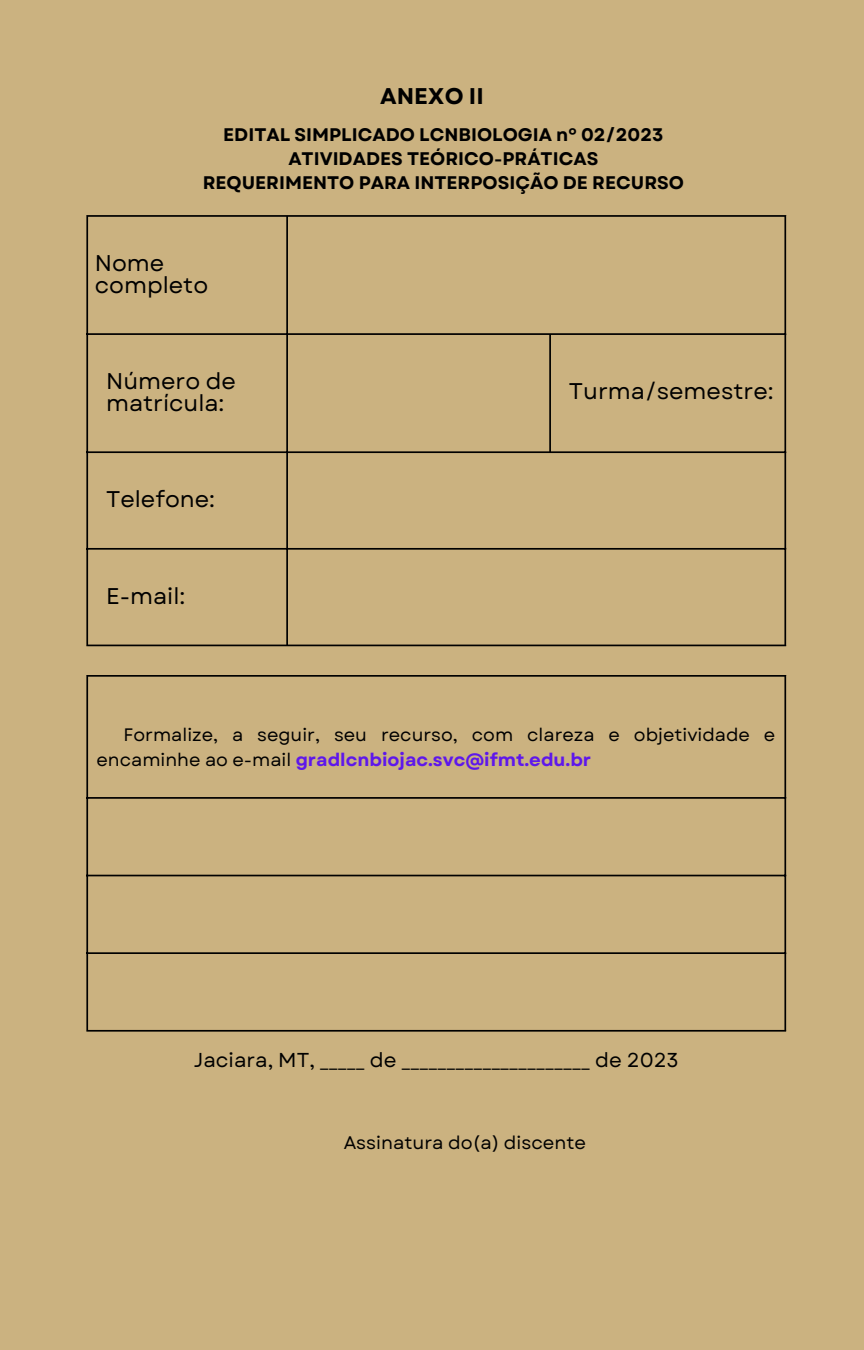
<style>
.page{position:relative;width:864px;height:1350px;background:#cbb280}
.page>*{position:absolute;margin:0;border:0;box-sizing:border-box;transform-origin:0 0}
.t1{font:22.72px/22.1px "Garet";color:#000}
.t2{font:700 22.72px "Garet";color:#000}
.t3{font:20.03px "Garet";color:#000}
.t4{font:700 18.22px "Garet";color:#000}
.t5{font:18.22px "Garet";color:#000}
.t6{font:18px/24.8px "Garet";color:#000}
.s1{font-weight:700;color:#5e17eb}
</style>
<div class="page">
<hr style="left:86px;top:217px;width:2px;height:428px;background:#000">
<hr style="left:286px;top:217px;width:2px;height:428px;background:#000">
<hr style="left:549px;top:335px;width:2px;height:116px;background:#000">
<hr style="left:784px;top:217px;width:2px;height:428px;background:#000">
<hr style="left:86px;top:215px;width:700px;height:2px;background:#000">
<hr style="left:86px;top:333px;width:700px;height:2px;background:#000">
<hr style="left:86px;top:451px;width:700px;height:2px;background:#000">
<hr style="left:86px;top:548px;width:700px;height:2px;background:#000">
<hr style="left:86px;top:645px;width:700px;height:1px;background:#000">
<hr style="left:86px;top:677px;width:2px;height:353px;background:#000">
<hr style="left:784px;top:677px;width:2px;height:353px;background:#000">
<hr style="left:86px;top:675px;width:700px;height:2px;background:#000">
<hr style="left:86px;top:797px;width:700px;height:2px;background:#000">
<hr style="left:86px;top:875px;width:700px;height:1px;background:#000">
<hr style="left:86px;top:952px;width:700px;height:2px;background:#000">
<hr style="left:86px;top:1030px;width:700px;height:2px;background:#000">
<p class="t2" style="left:380px;top:80px;width:105px">ANEXO II</p>
<p class="t4" style="left:223px;top:121px;width:442px">EDITAL SIMPLICADO LCNBIOLOGIA nº 02/2023</p>
<p class="t4" style="left:288px;top:146px;width:312px">ATIVIDADES TEÓRICO-PRÁTICAS</p>
<p class="t4" style="left:203px;top:170px;width:483px">REQUERIMENTO PARA INTERPOSIÇÃO DE RECURSO</p>
<p class="t1" style="left:95px;top:252px;width:115px">Nome completo</p>
<p class="t1" style="left:106px;top:370px;width:131px">Número de</p>
<p class="t1" style="left:106px;top:392px;width:120px">matrícula:</p>
<p class="t1" style="left:106px;top:488px;width:110px">Telefone:</p>
<p class="t1" style="left:106px;top:585px;width:81px">E-mail:</p>
<p class="t1" style="left:569px;top:380px;width:206px">Turma/semestre:</p>
<p class="t6" style="left:97px;top:723px;width:680px;text-indent:27px">Formalize, a seguir, seu recurso, com clareza e objetividade e encaminhe ao e-mail <span class="s1">gradlcnbiojac.svc@ifmt.edu.br</span></p>
<p class="t3" style="left:194px;top:1045px;width:487px">Jaciara, MT, _____ de _____________________ de 2023</p>
<p class="t5" style="left:344px;top:1130px;width:244px">Assinatura do(a) discente</p>
</div>
